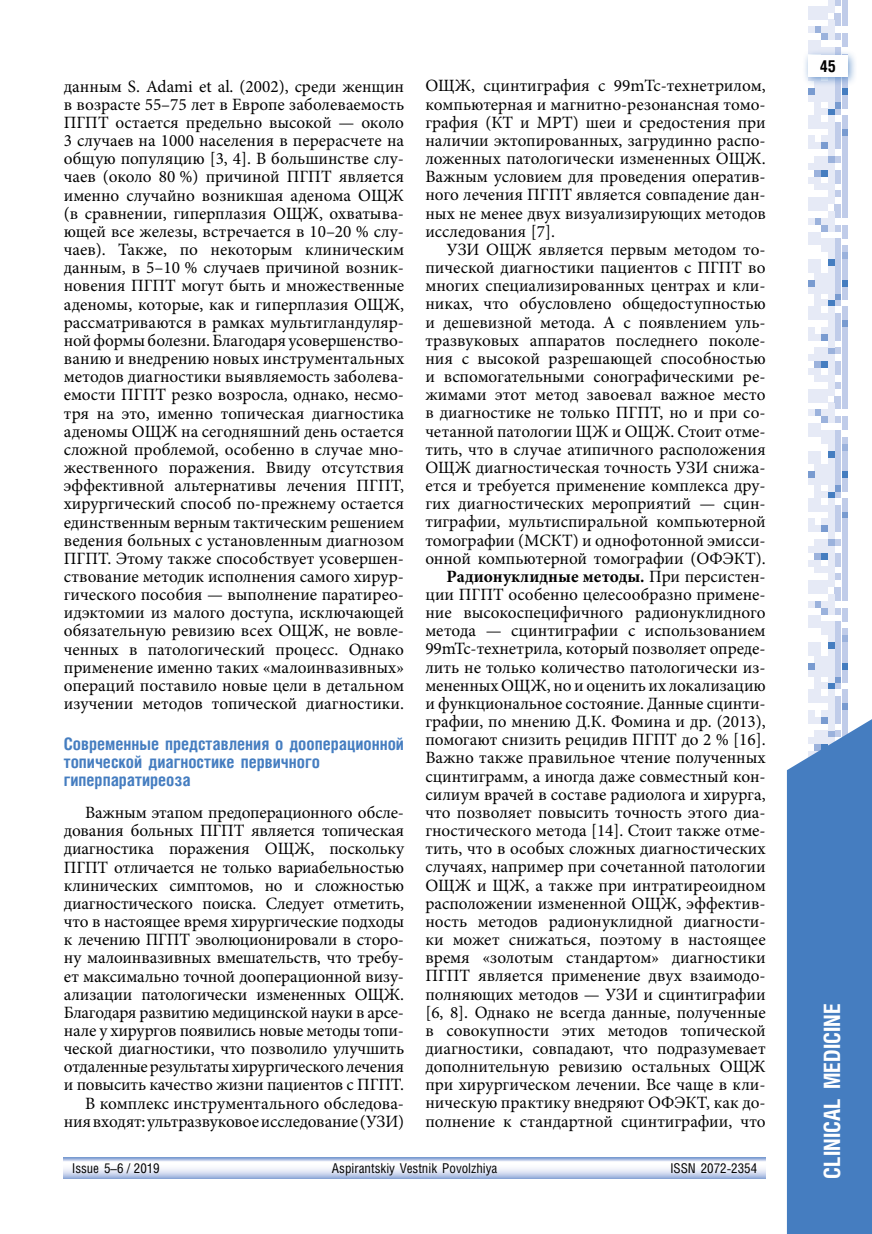
<style>
.page{position:relative;width:872px;height:1234px;background:#fff}
.page>*{position:absolute;margin:0;border:0;box-sizing:border-box;transform-origin:0 0}
.t1{font:700 22.5px "Helios Cond C";color:#fff}
.t2{font:17.25px/18.1px "Minion Pro";color:#000;text-align:justify}
.t3{font:700 17.25px/18.1px "Helios Cond C";color:#457dc0}
.t4{font:700 16.5px "Helios Cond C";color:#000}
.t5{font:13.5px "Helios Cond C";color:#000}
.s1{font-weight:700}
</style>
<div class="page">
<svg style="left:808px;top:676px;width:39px;height:30px"></svg>
<div style="left:841px;top:669px;width:6px;height:7px;background:#c0cce9"></div>
<div style="left:835px;top:669px;width:6px;height:7px;background:#c0cce9"></div>
<div style="left:828px;top:669px;width:6px;height:7px;background:#e6eaf6"></div>
<div style="left:821px;top:669px;width:6px;height:7px;background:#e6eaf6"></div>
<div style="left:815px;top:669px;width:6px;height:7px;background:#e6eaf6"></div>
<div style="left:808px;top:669px;width:6px;height:7px;background:#e6eaf6"></div>
<svg style="left:808px;top:573px;width:39px;height:96px"></svg>
<div style="left:841px;top:566px;width:6px;height:7px;background:#c0cce9"></div>
<div style="left:828px;top:566px;width:6px;height:7px;background:#e6eaf6"></div>
<div style="left:821px;top:566px;width:6px;height:7px;background:#e6eaf6"></div>
<div style="left:815px;top:566px;width:6px;height:7px;background:#e6eaf6"></div>
<svg style="left:808px;top:525px;width:39px;height:41px"></svg>
<div style="left:841px;top:518px;width:6px;height:7px;background:#c0cce9"></div>
<div style="left:835px;top:518px;width:6px;height:7px;background:#c0cce9"></div>
<div style="left:828px;top:518px;width:6px;height:7px;background:#e6eaf6"></div>
<div style="left:821px;top:518px;width:6px;height:7px;background:#e6eaf6"></div>
<div style="left:808px;top:518px;width:6px;height:7px;background:#e6eaf6"></div>
<svg style="left:808px;top:313px;width:39px;height:205px"></svg>
<div style="left:841px;top:306px;width:6px;height:7px;background:#c0cce9"></div>
<div style="left:828px;top:306px;width:6px;height:7px;background:#e6eaf6"></div>
<div style="left:815px;top:306px;width:6px;height:7px;background:#e6eaf6"></div>
<div style="left:808px;top:306px;width:6px;height:7px;background:#e6eaf6"></div>
<svg style="left:808px;top:259px;width:39px;height:47px"></svg>
<div style="left:841px;top:252px;width:6px;height:7px;background:#9bb2dc"></div>
<div style="left:835px;top:252px;width:6px;height:7px;background:#c0cce9"></div>
<div style="left:828px;top:252px;width:6px;height:7px;background:#e6eaf6"></div>
<svg style="left:808px;top:102px;width:39px;height:150px"></svg>
<div style="left:841px;top:95px;width:6px;height:7px;background:#c0cce9"></div>
<div style="left:835px;top:95px;width:6px;height:7px;background:#c0cce9"></div>
<div style="left:828px;top:95px;width:6px;height:7px;background:#e6eaf6"></div>
<div style="left:821px;top:95px;width:6px;height:7px;background:#e6eaf6"></div>
<div style="left:815px;top:95px;width:6px;height:7px;background:#e6eaf6"></div>
<div style="left:808px;top:95px;width:6px;height:7px;background:#e6eaf6"></div>
<svg style="left:808px;top:0;width:39px;height:95px"></svg>
<div style="left:802px;top:49px;width:56px;height:38px;background:#457dc0;opacity:.75"></div>
<div style="left:808px;top:55px;width:39px;height:22px;background:#fff"></div>
<svg style="left:787px;top:706px;width:85px;height:527px;background:#5185c4"></svg>
<svg style="left:64px;top:1157px;width:701px;height:21px"></svg>
<p class="t2" style="left:64px;top:77px;width:342px">данным S. Adami et al. (2002), среди женщин в возрасте 55–75 лет в Европе заболеваемость ПГПТ остается предельно высокой — около 3 случаев на 1000 населения в перерасчете на общую популяцию [3, 4]. В большинстве слу&shy;чаев (около 80 %) причиной ПГПТ является именно случайно возникшая аденома ОЩЖ (в сравнении, гиперплазия ОЩЖ, охватыва&shy;ющей все железы, встречается в 10–20 % слу&shy;чаев). Также, по некоторым клиническим данным, в 5–10 % случаев причиной возник&shy;новения ПГПТ могут быть и множественные аденомы, которые, как и гиперплазия ОЩЖ, рассматриваются в рамках мультигландуляр&shy;ной формы болезни. Благодаря усовершенство&shy;ванию и внедрению новых инструментальных методов диагностики выявляемость заболева&shy;емости ПГПТ резко возросла, однако, несмо&shy;тря на это, именно топическая диагностика аденомы ОЩЖ на сегодняшний день остается сложной проблемой, особенно в случае мно&shy;жественного поражения. Ввиду отсутствия эффективной альтернативы лечения ПГПТ, хирургический способ по-прежнему остается единственным верным тактическим решением ведения больных с установленным диагнозом ПГПТ. Этому также способствует усовершен&shy;ствование методик исполнения самого хирур&shy;гического пособия — выполнение паратирео&shy;идэктомии из малого доступа, исключающей обязательную ревизию всех ОЩЖ, не вовле&shy;ченных в патологический процесс. Однако применение именно таких «малоинвазивных» операций поставило новые цели в детальном изучении методов топической диагностики.</p>
<p class="t3" style="left:64px;top:734px;width:342px">Современные представления о дооперационной топической диагностике первичного гиперпаратиреоза</p>
<p class="t2" style="left:64px;top:803px;width:342px;text-align:right">Важным этапом предоперационного обсле&shy;дования больных ПГПТ является топическая диагностика поражения ОЩЖ, поскольку ПГПТ отличается не только вариабельностью клинических симптомов, но и сложностью диагностического поиска. Следует отметить, что в настоящее время хирургические подходы к лечению ПГПТ эволюционировали в сторо&shy;ну малоинвазивных вмешательств, что требу&shy;ет максимально точной дооперационной визу&shy;ализации патологически измененных ОЩЖ.<br>Благодаря развитию медицинской науки в арсе&shy;нале у хирургов появились новые методы топи&shy;ческой диагностики, что позволило улучшить отдаленные результаты хирургического лечения и повысить качество жизни пациентов с ПГПТ.<br>В комплекс инструментального обследова&shy;ния входят: ультразвуковое исследование (УЗИ)</p>
<p class="t2" style="left:425px;top:77px;width:342px">ОЩЖ, сцинтиграфия с 99mТс-технетрилом, компьютерная и магнитно-резонансная томо&shy;графия (КТ и МРТ) шеи и средостения при наличии эктопированных, загрудинно распо&shy;ложенных патологически измененных ОЩЖ.<br>Важным условием для проведения оператив&shy;ного лечения ПГПТ является совпадение дан&shy;ных не менее двух визуализирующих методов исследования [7].</p>
<p class="t2" style="left:425px;top:240px;width:342px;text-align:right">УЗИ ОЩЖ является первым методом то&shy;пической диагностики пациентов с ПГПТ во многих специализированных центрах и кли&shy;никах, что обусловлено общедоступностью и дешевизной метода. А с появлением уль&shy;тразвуковых аппаратов последнего поколе&shy;ния с высокой разрешающей способностью и вспомогательными сонографическими ре&shy;жимами этот метод завоевал важное место в диагностике не только ПГПТ, но и при со&shy;четанной патологии ЩЖ и ОЩЖ. Стоит отме&shy;тить, что в случае атипичного расположения ОЩЖ диагностическая точность УЗИ снижа&shy;ется и требуется применение комплекса дру&shy;гих диагностических мероприятий — сцин&shy;тиграфии, мультиспиральной компьютерной томографии (МСКТ) и однофотонной эмисси&shy;онной компьютерной томографии (ОФЭКТ).<br><span class="s1">Радионуклидные методы.</span> При персистен&shy;ции ПГПТ особенно целесообразно примене&shy;ние высокоспецифичного радионуклидного метода — сцинтиграфии с использованием 99mTc-технетрила, который позволяет опреде&shy;лить не только количество патологически из&shy;мененных ОЩЖ, но и оценить их локализацию и функциональное состояние. Данные сцинти&shy;графии, по мнению Д.К. Фомина и др. (2013), помогают снизить рецидив ПГПТ до 2 % [16].<br>Важно также правильное чтение полученных сцинтиграмм, а иногда даже совместный кон&shy;силиум врачей в составе радиолога и хирурга, что позволяет повысить точность этого диа&shy;гностического метода [14]. Стоит также отме&shy;тить, что в особых сложных диагностических случаях, например при сочетанной патологии ОЩЖ и ЩЖ, а также при интратиреоидном расположении измененной ОЩЖ, эффектив&shy;ность методов радионуклидной диагности&shy;ки может снижаться, поэтому в настоящее время «золотым стандартом» диагностики ПГПТ является применение двух взаимодо&shy;полняющих методов — УЗИ и сцинтиграфии [6, 8]. Однако не всегда данные, полученные в совокупности этих методов топической диагностики, совпадают, что подразумевает дополнительную ревизию остальных ОЩЖ при хирургическом лечении. Все чаще в кли&shy;ническую практику внедряют ОФЭКТ, как до&shy;полнение к стандартной сцинтиграфии, что</p>
<p class="t5" style="left:72px;top:1159px;width:89px">Issue 5–6 / 2019</p>
<p class="t5" style="left:332px;top:1159px;width:167px">Aspirantskiy Vestnik Povolzhiya</p>
<p class="t5" style="left:670px;top:1159px;width:88px">ISSN 2072-2354</p>
<p class="t4" style="left:819px;top:56px;width:18px">45</p>
<h1 class="t1" style="left:818px;top:1178px;width:176px;rotate:-90deg">CLINICAL MEDICINE</h1>
</div>
